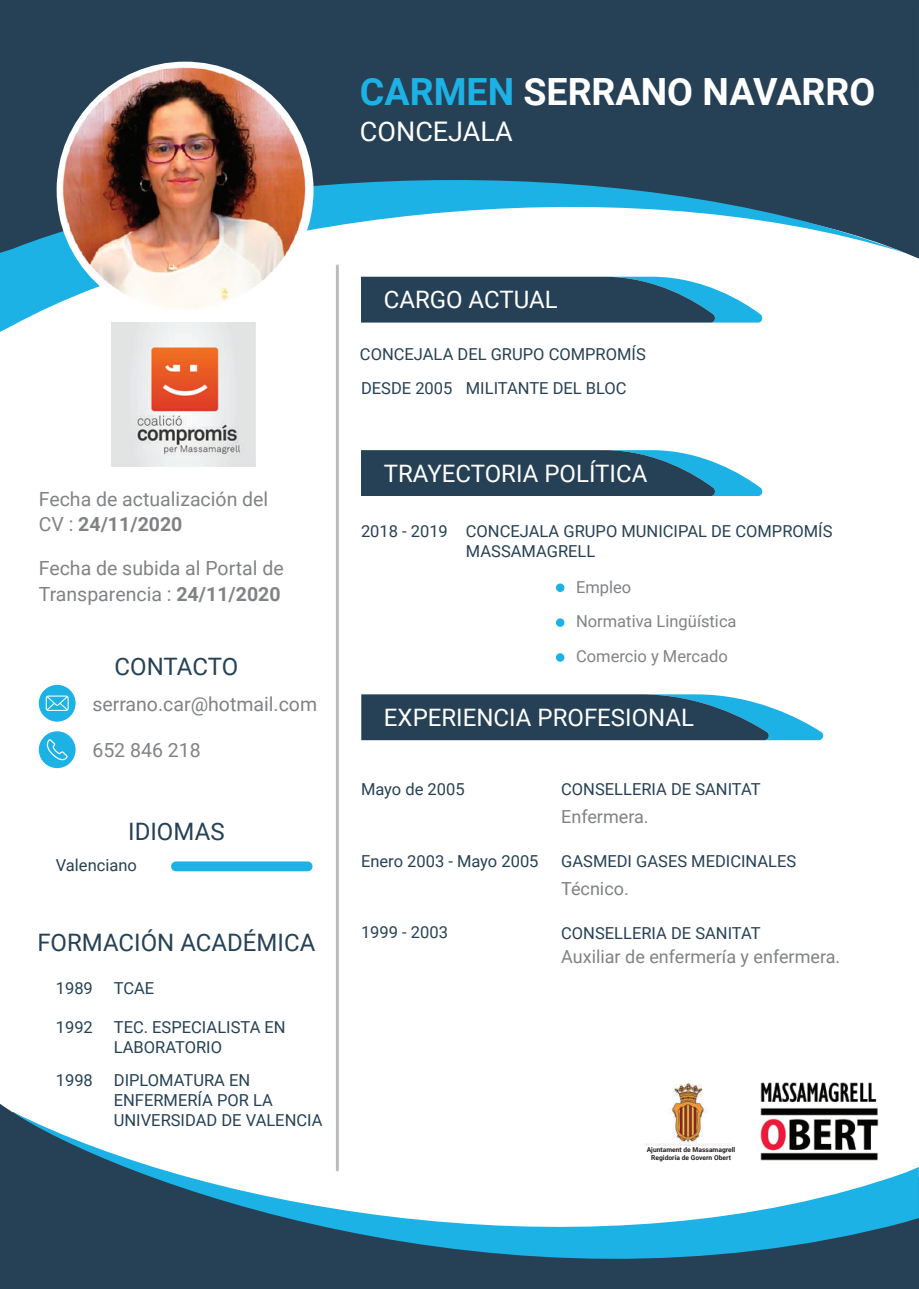
<style>
.page{position:relative;width:919px;height:1289px;background:#fff}
.page>*{position:absolute;margin:0;border:0;box-sizing:border-box;transform-origin:0 0}
.t1{font:700 37.5px "Roboto";color:#fff}
.t2{font:27px "Roboto";color:#fff}
.t3{font:24px "Roboto";color:#fff}
.t4{font:24px "Roboto";color:#264156}
.t5{font:19.5px/25.5px "Roboto";color:#808284}
.t6{font:18px "Roboto";color:#808284}
.t7{font:16.5px/19.8px "Roboto";color:#264156}
.t8{font:16.5px/34.8px "Roboto";color:#808284}
.t9{font:700 6.75px/8.1px "Roboto";color:#231f20;text-align:center}
.s1{color:#1cb2e6}
.s2{font-weight:700}
</style>
<div class="page">
<div style="left:0;top:1104px;width:13px;height:184px;background:#264156"></div>
<svg style="left:13px;top:1112px;width:905px;height:176px"></svg>
<div style="left:0;top:0;width:918px;height:259px;background:#264156"></div>
<svg style="left:0;top:141px;width:906px;height:191px"></svg>
<svg style="left:361px;top:450px;width:402px;height:46px;background:#365d74"></svg>
<svg style="left:361px;top:277px;width:402px;height:45px;background:#355d74"></svg>
<hr style="left:336px;top:266px;width:3px;height:903px;background:#babcbd">
<svg style="left:171px;top:861px;width:142px;height:10px"></svg>
<div style="left:556px;top:583px;width:8px;height:9px;background:#1cb2e6;border-radius:50%"></div>
<div style="left:556px;top:618px;width:8px;height:9px;background:#1cb2e6;border-radius:50%"></div>
<div style="left:556px;top:653px;width:8px;height:8px;background:#1cb2e6;border-radius:50%"></div>
<img style="left:760px;top:1082px;width:118px;height:77px">
<img style="left:638px;top:1082px;width:102px;height:63px">
<div style="left:624px;top:1145px;width:125px;height:25px;background:#fff"></div>
<svg style="left:361px;top:694px;width:463px;height:46px;background:#375e75"></svg>
<div style="left:39px;top:685px;width:37px;height:36px;background:#1cb2e6;border-radius:50%"></div>
<svg style="left:46px;top:695px;width:23px;height:16px"></svg>
<div style="left:39px;top:731px;width:37px;height:37px;background:#1cb2e6;border-radius:50%"></div>
<svg style="left:47px;top:739px;width:21px;height:21px"></svg>
<img style="left:111px;top:334px;width:144px;height:133px">
<img style="left:28px;top:28px;width:307px;height:306px">
<h1 class="t1" style="left:360px;top:65px;width:517px"><span class="s1">CARMEN</span> SERRANO NAVARRO</h1>
<h2 class="t2" style="left:360px;top:113px;width:154px">CONCEJALA</h2>
<p class="t5" style="left:39px;top:485px;width:231px">Fecha de actualización del<br>CV : <span class="s2">24/11/2020</span></p>
<p class="t5" style="left:39px;top:555px;width:246px">Fecha de subida al Portal de<br>Transparencia : <span class="s2">24/11/2020</span></p>
<h3 class="t4" style="left:114px;top:649px;width:125px">CONTACTO</h3>
<p class="t5" style="left:92px;top:690px;width:226px">serrano.car@hotmail.com</p>
<p class="t5" style="left:92px;top:737px;width:110px">652 846 218</p>
<h3 class="t4" style="left:128px;top:814px;width:98px">IDIOMAS</h3>
<p class="t7" style="left:56px;top:854px;width:83px">Valenciano</p>
<h3 class="t4" style="left:37px;top:925px;width:279px">FORMACIÓN ACADÉMICA</h3>
<p class="t7" style="left:56px;top:977px;width:39px">1989</p>
<p class="t7" style="left:114px;top:977px;width:42px">TCAE</p>
<p class="t7" style="left:114px;top:1016px;width:173px">TEC. ESPECIALISTA EN<br>LABORATORIO</p>
<p class="t7" style="left:56px;top:1016px;width:39px">1992</p>
<p class="t7" style="left:56px;top:1069px;width:39px">1998</p>
<p class="t7" style="left:114px;top:1069px;width:210px">DIPLOMATURA EN<br>ENFERMERÍA POR LA<br>UNIVERSIDAD DE VALENCIA</p>
<h3 class="t3" style="left:383px;top:283px;width:175px">CARGO ACTUAL</h3>
<p class="t7" style="left:360px;top:343px;width:287px">CONCEJALA DEL GRUPO COMPROMÍS</p>
<p class="t7" style="left:361px;top:378px;width:267px">DESDE 2005 MILITANTE DEL BLOC</p>
<h3 class="t3" style="left:383px;top:456px;width:265px">TRAYECTORIA POLÍTICA</h3>
<p class="t7" style="left:361px;top:520px;width:88px">2018 - 2019</p>
<p class="t7" style="left:466px;top:520px;width:368px">CONCEJALA GRUPO MUNICIPAL DE COMPROMÍS<br>MASSAMAGRELL</p>
<p class="t8" style="left:576px;top:568px;width:162px">Empleo<br>Normativa Lingüística<br>Comercio y Mercado</p>
<h3 class="t3" style="left:384px;top:700px;width:311px">EXPERIENCIA PROFESIONAL</h3>
<p class="t7" style="left:361px;top:779px;width:105px">Mayo de 2005</p>
<p class="t7" style="left:561px;top:779px;width:201px">CONSELLERIA DE SANITAT</p>
<p class="t6" style="left:561px;top:803px;width:89px">Enfermera.</p>
<p class="t7" style="left:361px;top:850px;width:179px">Enero 2003 - Mayo 2005</p>
<p class="t7" style="left:561px;top:850px;width:237px">GASMEDI GASES MEDICINALES</p>
<p class="t6" style="left:561px;top:875px;width:69px">Técnico.</p>
<p class="t7" style="left:361px;top:922px;width:88px">1999 - 2003</p>
<p class="t7" style="left:561px;top:922px;width:201px">CONSELLERIA DE SANITAT</p>
<p class="t6" style="left:561px;top:943px;width:280px">Auxiliar de enfermería y enfermera.</p>
<p class="t9" style="left:646px;top:1144px;width:90px">Ajuntament de Massamagrell<br>Regidoria de Govern Obert</p>
</div>
